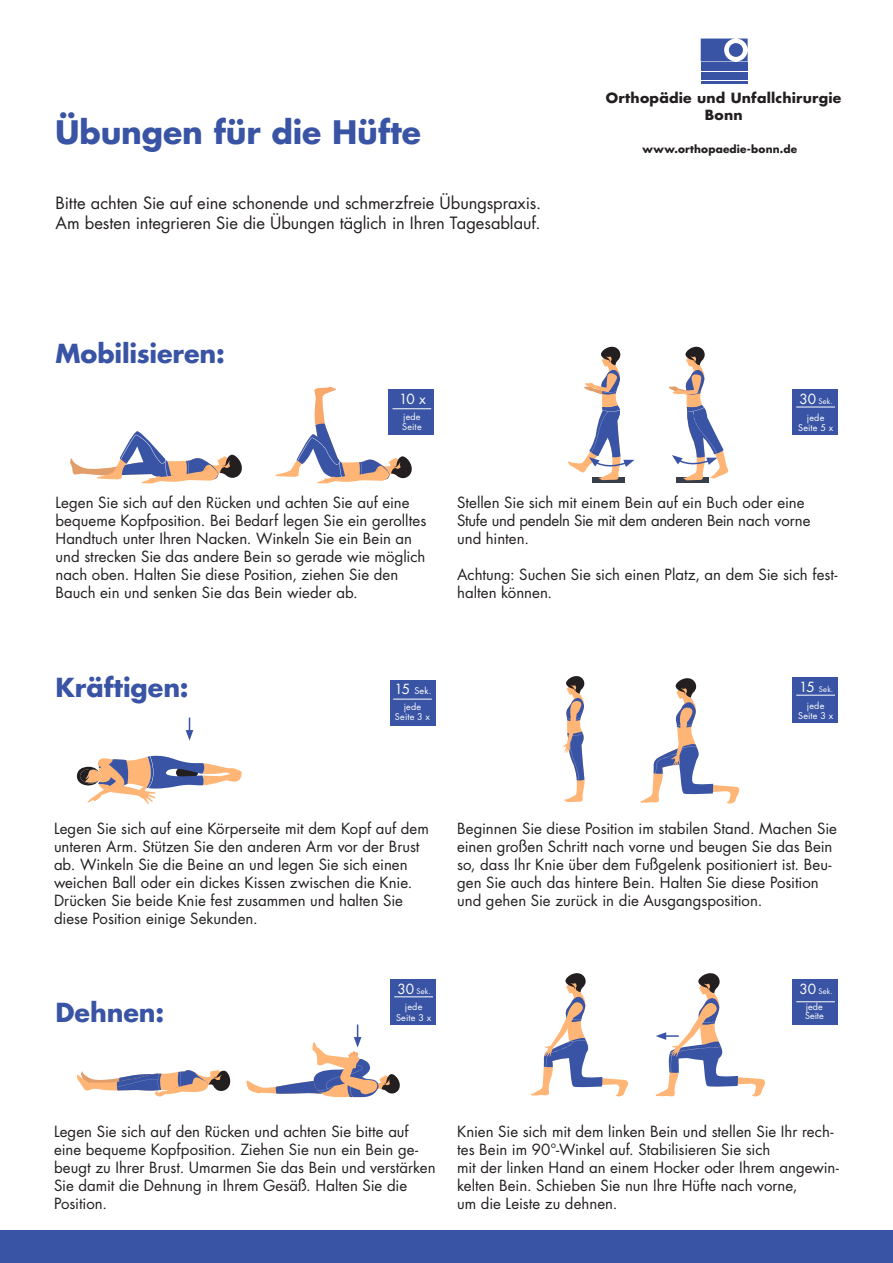
<style>
.page{position:relative;width:893px;height:1263px;background:#fff}
.page>*{position:absolute;margin:0;border:0;box-sizing:border-box;transform-origin:0 0}
.t1{font:700 31.5px "Futura LT Pro";letter-spacing:-.005em;color:#3954a4}
.t2{font:700 25.5px "Futura LT Pro";color:#3954a4}
.t3{font:16.5px/19.8px "Futura LT Pro";letter-spacing:-.005em;color:#231f20}
.t4{font:15px/18px "Futura LT Pro";color:#231f20}
.t5{font:700 13.65px/17.2px "Futura LT Pro";letter-spacing:.015em;color:#231f20;text-align:center}
.t6{font:13.65px "Futura LT Pro";color:#fff}
.t7{font:700 10.5px "Futura LT Pro";letter-spacing:.015em;color:#231f20}
.t8{font:9px/10.4px "Futura LT Pro";letter-spacing:.02em;color:#fff;text-align:center}
.t9{font:7.5px "Futura LT Pro";letter-spacing:.025em;color:#fff}
.s1{font-size:13.65px}
</style>
<div class="page">
<svg style="left:70px;top:386px;width:342px;height:98px"></svg>
<div style="left:592px;top:477px;width:33px;height:6px;background:#383e49"></div>
<svg style="left:676px;top:480px;width:33px;height:3px"></svg>
<svg style="left:562px;top:676px;width:23px;height:126px"></svg>
<svg style="left:640px;top:678px;width:100px;height:126px"></svg>
<svg style="left:77px;top:1069px;width:154px;height:28px"></svg>
<svg style="left:531px;top:973px;width:97px;height:124px"></svg>
<svg style="left:76px;top:756px;width:166px;height:48px"></svg>
<svg style="left:246px;top:1024px;width:156px;height:73px"></svg>
<svg style="left:186px;top:717px;width:7px;height:23px"></svg>
<svg style="left:568px;top:346px;width:66px;height:134px"></svg>
<svg style="left:668px;top:346px;width:61px;height:134px"></svg>
<div style="left:388px;top:389px;width:46px;height:46px;background:#3954a4"></div>
<hr style="left:393px;top:408px;width:38px;height:1px;background:#fff">
<div style="left:390px;top:680px;width:46px;height:46px;background:#3954a4"></div>
<div style="left:390px;top:979px;width:46px;height:45px;background:#3954a4"></div>
<hr style="left:394px;top:996px;width:39px;height:1px;background:#fff">
<div style="left:792px;top:979px;width:46px;height:45px;background:#3954a4"></div>
<hr style="left:796px;top:1001px;width:39px;height:1px;background:#fff">
<hr style="left:393px;top:699px;width:39px;height:1px;background:#fff">
<div style="left:792px;top:389px;width:46px;height:46px;background:#3954a4"></div>
<hr style="left:796px;top:407px;width:39px;height:1px;background:#fff">
<div style="left:792px;top:677px;width:46px;height:46px;background:#3954a4"></div>
<hr style="left:796px;top:695px;width:39px;height:1px;background:#fff">
<svg style="left:655px;top:973px;width:110px;height:124px"></svg>
<div style="left:0;top:1230px;width:893px;height:33px;background:#3954a4"></div>
<hr style="left:701px;top:77px;width:47px;height:3px;background:#3954a4">
<hr style="left:701px;top:72px;width:47px;height:4px;background:#3954a4">
<hr style="left:701px;top:81px;width:47px;height:3px;background:#3954a4">
<hr style="left:701px;top:68px;width:47px;height:3px;background:#3954a4">
<svg style="left:701px;top:39px;width:47px;height:22px"></svg>
<hr style="left:701px;top:63px;width:47px;height:4px;background:#3954a4">
<h1 class="t1" style="left:55px;top:108px;width:367px">Übungen für die Hüfte</h1>
<p class="t3" style="left:56px;top:193px;width:487px">Bitte achten Sie auf eine schonende und schmerzfreie Übungspraxis.<br>Am besten integrieren Sie die Übungen täglich in Ihren Tagesablauf.</p>
<h2 class="t2" style="left:56px;top:334px;width:171px">Mobilisieren:</h2>
<p class="t6" style="left:399px;top:390px;width:28px">10 x</p>
<p class="t8" style="left:402px;top:411px;width:21px;text-align:left">jede<br>Seite</p>
<p class="t5" style="left:606px;top:89px;width:237px">Orthopädie und Unfallchirurgie<br>Bonn</p>
<p class="t7" style="left:642px;top:141px;width:156px">www.orthopaedie-bonn.de</p>
<p class="t9" style="left:799px;top:396px;width:35px"><span class="s1">30</span> Sek.</p>
<p class="t8" style="left:798px;top:412px;width:37px">jede<br>Seite 5 x</p>
<p class="t4" style="left:56px;top:494px;width:372px">Legen Sie sich auf den Rücken und achten Sie auf eine bequeme Kopfposition. Bei Bedarf legen Sie ein gerolltes Handtuch unter Ihren Nacken. Winkeln Sie ein Bein an und strecken Sie das andere Bein so gerade wie möglich nach oben. Halten Sie diese Position, ziehen Sie den Bauch ein und senken Sie das Bein wieder ab.</p>
<p class="t4" style="left:457px;top:494px;width:355px">Stellen Sie sich mit einem Bein auf ein Buch oder eine<br>Stufe und pendeln Sie mit dem anderen Bein nach vorne und hinten.</p>
<p class="t4" style="left:457px;top:566px;width:382px">Achtung: Suchen Sie sich einen Platz, an dem Sie sich fest&shy;halten können.</p>
<h2 class="t2" style="left:56px;top:668px;width:135px">Kräftigen:</h2>
<p class="t8" style="left:395px;top:686px;width:39px"><span class="s1">15</span> Sek.</p>
<p class="t8" style="left:395px;top:701px;width:37px">jede<br>Seite 3 x</p>
<p class="t9" style="left:799px;top:684px;width:36px"><span class="s1">15</span> Sek.</p>
<p class="t8" style="left:798px;top:700px;width:37px">jede<br>Seite 3 x</p>
<p class="t4" style="left:54px;top:820px;width:376px">Legen Sie sich auf eine Körperseite mit dem Kopf auf dem unteren Arm. Stützen Sie den anderen Arm vor der Brust ab. Winkeln Sie die Beine an und legen Sie sich einen weichen Ball oder ein dickes Kissen zwischen die Knie.<br>Drücken Sie beide Knie fest zusammen und halten Sie diese Position einige Sekunden.</p>
<p class="t4" style="left:457px;top:820px;width:381px">Beginnen Sie diese Position im stabilen Stand. Machen Sie einen großen Schritt nach vorne und beugen Sie das Bein so, dass Ihr Knie über dem Fußgelenk positioniert ist. Beu&shy;gen Sie auch das hintere Bein. Halten Sie diese Position und gehen Sie zurück in die Ausgangsposition.</p>
<p class="t9" style="left:397px;top:986px;width:35px"><span class="s1">30</span> Sek.</p>
<p class="t9" style="left:799px;top:986px;width:35px"><span class="s1">30</span> Sek.</p>
<h2 class="t2" style="left:56px;top:993px;width:110px">Dehnen:</h2>
<p class="t8" style="left:396px;top:1002px;width:37px">jede<br>Seite 3 x</p>
<p class="t8" style="left:805px;top:1002px;width:20px;line-height:9px;text-align:left">jede<br>Seite</p>
<p class="t4" style="left:54px;top:1122px;width:383px">Legen Sie sich auf den Rücken und achten Sie bitte auf eine bequeme Kopfposition. Ziehen Sie nun ein Bein ge&shy;beugt zu Ihrer Brust. Umarmen Sie das Bein und verstärken Sie damit die Dehnung in Ihrem Gesäß. Halten Sie die Position.</p>
<p class="t4" style="left:457px;top:1122px;width:383px">Knien Sie sich mit dem linken Bein und stellen Sie Ihr rech&shy;tes Bein im 90°-Winkel auf. Stabilisieren Sie sich<br>mit der linken Hand an einem Hocker oder Ihrem angewin&shy;kelten Bein. Schieben Sie nun Ihre Hüfte nach vorne,<br>um die Leiste zu dehnen.</p>
</div>
